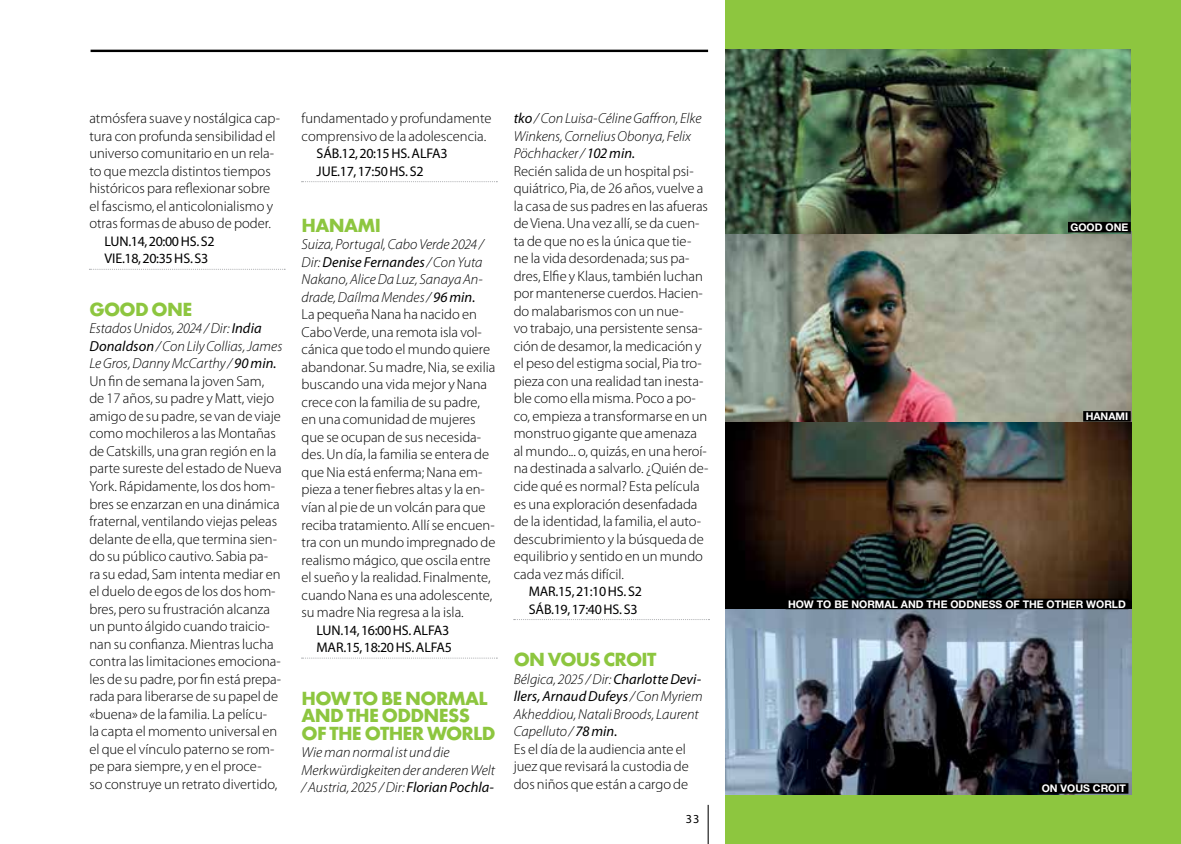
<style>
.page{position:relative;width:1181px;height:844px;background:#fff}
.page>*{position:absolute;margin:0;border:0;box-sizing:border-box;transform-origin:0 0}
.t1{font:700 17.5px/17.5px "Futura";letter-spacing:-.04em;color:#8dc63f}
.t2{font:300 14.53px/17.5px "Myriad Pro";color:#000}
.t3{font:italic 300 14.53px/17.5px "Myriad Pro";color:#000}
.t4{font:14px/17.5px "Myriad Pro";letter-spacing:-.015em;color:#000}
.t5{font:12.25px "Myriad Pro";color:#000}
.t6{font:700 10.5px "Helvetica Neue LT Std";color:#fff}
.s1{font-style:italic}
.s2{font-weight:400;font-style:italic}
.s3{font-weight:400}
</style>
<div class="page">
<hr style="left:707px;top:804px;width:1px;height:39px;background:#000">
<div style="left:725px;top:0;width:456px;height:843px;background:#8dc63f"></div>
<img style="left:725px;top:421px;width:407px;height:188px">
<svg style="left:725px;top:609px;width:407px;height:185px"></svg>
<img style="left:725px;top:231px;width:407px;height:190px">
<div style="left:785px;top:598px;width:343px;height:11px;background:#000"></div>
<div style="left:1039px;top:783px;width:89px;height:10px;background:#000"></div>
<img style="left:725px;top:49px;width:405px;height:185px">
<div style="left:1068px;top:222px;width:62px;height:10px;background:#000"></div>
<hr style="left:91px;top:50px;width:617px;height:2px;background:#000">
<div style="left:1083px;top:411px;width:47px;height:10px;background:#000"></div>
<svg style="left:89px;top:269px;width:196px;height:1px"></svg>
<svg style="left:301px;top:181px;width:196px;height:1px"></svg>
<svg style="left:301px;top:657px;width:196px;height:1px"></svg>
<svg style="left:514px;top:619px;width:195px;height:1px"></svg>
<p class="t2" style="left:89px;top:110px;width:192px">atmósfera suave y nostálgica cap&shy;tura con profunda sensibilidad el universo comunitario en un rela&shy;to que mezcla distintos tiempos históricos para reflexionar sobre el fascismo, el anticolonialismo y otras formas de abuso de poder.</p>
<p class="t4" style="left:104px;top:232px;width:112px">LUN.14, 20:00 HS. S2<br>VIE.18, 20:35 HS. S3</p>
<p class="t1" style="left:89px;top:300px;width:104px">GOOD ONE</p>
<p class="t2" style="left:89px;top:320px;width:194px"><span class="s1">Estados Unidos, 2024 / Dir:</span> <span class="s2">India<br>Donaldson</span> <span class="s1">/ Con Lily Collias, James<br>Le Gros, Danny McCarthy /</span> <span class="s2">90 min.<br></span>Un fin de semana la joven Sam, de 17 años, su padre y Matt, viejo amigo de su padre, se van de viaje como mochileros a las Montañas de Catskills, una gran región en la parte sureste del estado de Nueva<br>York. Rápidamente, los dos hom&shy;bres se enzarzan en una dinámica fraternal, ventilando viejas peleas delante de ella, que termina sien&shy;do su público cautivo. Sabia pa&shy;ra su edad, Sam intenta mediar en el duelo de egos de los dos hom&shy;bres, pero su frustración alcanza un punto álgido cuando traicio&shy;nan su confianza. Mientras lucha contra las limitaciones emociona&shy;les de su padre, por fin está prepa&shy;rada para liberarse de su papel de «buena» de la familia. La pelícu-<br>la capta el momento universal en el que el vínculo paterno se rom&shy;pe para siempre, y en el proce-<br>so construye un retrato divertido,</p>
<p class="t2" style="left:301px;top:110px;width:191px">fundamentado y profundamente comprensivo de la adolescencia.</p>
<p class="t4" style="left:316px;top:144px;width:133px">SÁB.12, 20:15 HS. ALFA3<br>JUE.17, 17:50 HS. S2</p>
<p class="t1" style="left:301px;top:216px;width:81px">HANAMI</p>
<p class="t2" style="left:301px;top:236px;width:195px"><span class="s1">Suiza, Portugal, Cabo Verde 2024 /<br>Dir:</span> <span class="s2">Denise Fernandes</span> <span class="s1">/ Con Yuta<br>Nakano, Alice Da Luz, Sanaya An&shy;drade, Daílma Mendes /</span> <span class="s2">96 min.<br></span>La pequeña Nana ha nacido en<br>Cabo Verde, una remota isla vol&shy;cánica que todo el mundo quiere abandonar. Su madre, Nia, se exilia buscando una vida mejor y Nana crece con la familia de su padre, en una comunidad de mujeres que se ocupan de sus necesida&shy;des. Un día, la familia se entera de que Nia está enferma; Nana em&shy;pieza a tener fiebres altas y la en&shy;vían al pie de un volcán para que reciba tratamiento. Allí se encuen&shy;tra con un mundo impregnado de realismo mágico, que oscila entre el sueño y la realidad. Finalmente, cuando Nana es una adolescente, su madre Nia regresa a la isla.</p>
<p class="t4" style="left:316px;top:620px;width:137px">LUN.14, 16:00 HS. ALFA3<br>MAR.15, 18:20 HS. ALFA5</p>
<p class="t1" style="left:301px;top:689px;width:196px">HOW TO BE NORMAL<br>AND THE ODDNESS<br>OF THE OTHER WORLD</p>
<p class="t3" style="left:301px;top:743px;width:195px">Wie man normal ist und die<br>Merkwürdigkeiten der anderen Welt / Austria, 2025 / Dir: <span class="s3">Florian Pochla-</span></p>
<p class="t2" style="left:514px;top:110px;width:196px"><span class="s2">tko</span> <span class="s1">/ Con Luisa-Céline Gaffron, Elke<br>Winkens, Cornelius Obonya, Felix<br>Pöchhacker /</span> <span class="s2">102 min.<br></span>Recién salida de un hospital psi&shy;quiátrico, Pia, de 26 años, vuelve a la casa de sus padres en las afueras de Viena. Una vez allí, se da cuen&shy;ta de que no es la única que tie&shy;ne la vida desordenada; sus pa&shy;dres, Elfie y Klaus, también luchan por mantenerse cuerdos. Hacien&shy;do malabarismos con un nue-<br>vo trabajo, una persistente sensa&shy;ción de desamor, la medicación y el peso del estigma social, Pia tro&shy;pieza con una realidad tan inesta&shy;ble como ella misma. Poco a po&shy;co, empieza a transformarse en un monstruo gigante que amenaza al mundo... o, quizás, en una heroí&shy;na destinada a salvarlo. ¿Quién de&shy;cide qué es normal? Esta película es una exploración desenfadada de la identidad, la familia, el auto&shy;descubrimiento y la búsqueda de equilibrio y sentido en un mundo cada vez más difícil.</p>
<p class="t4" style="left:529px;top:582px;width:115px">MAR.15, 21:10 HS. S2<br>SÁB.19, 17:40 HS. S3</p>
<p class="t1" style="left:514px;top:650px;width:144px">ON VOUS CROIT</p>
<p class="t2" style="left:514px;top:670px;width:190px"><span class="s1">Bélgica, 2025 / Dir:</span> <span class="s2">Charlotte Devi&shy;llers, Arnaud Dufeys</span> <span class="s1">/ Con Myriem<br>Akheddiou, Natali Broods, Laurent<br>Capelluto /</span> <span class="s2">78 min.<br></span>Es el día de la audiencia ante el juez que revisará la custodia de dos niños que están a cargo de</p>
<p class="t5" style="left:686px;top:811px;width:15px">33</p>
<p class="t6" style="left:1070px;top:221px;width:59px">GOOD ONE</p>
<p class="t6" style="left:1085px;top:410px;width:44px">HANAMI</p>
<p class="t6" style="left:788px;top:597px;width:339px">HOW TO BE NORMAL AND THE ODDNESS OF THE OTHER WORLD</p>
<p class="t6" style="left:1041px;top:781px;width:86px">ON VOUS CROIT</p>
</div>
